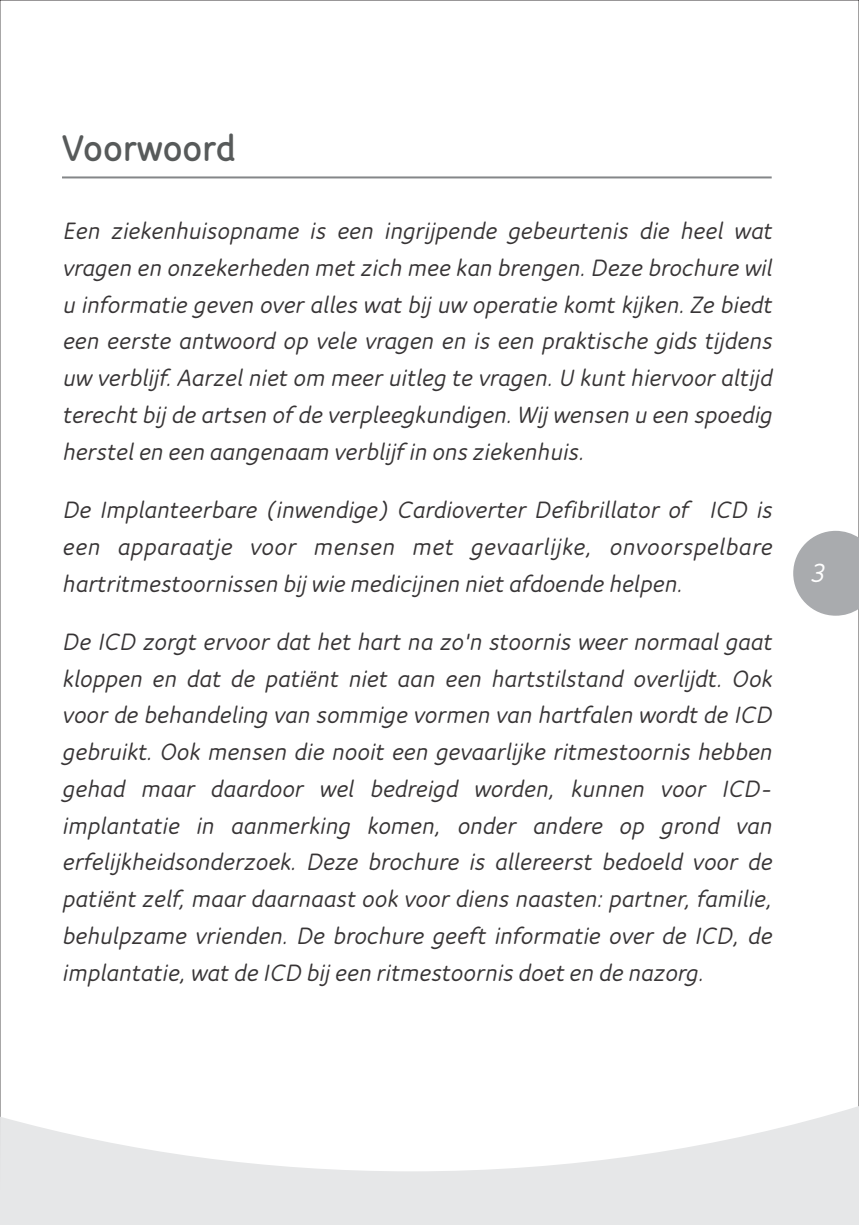
<style>
.page{position:relative;width:859px;height:1225px;background:#fff}
.page>*{position:absolute;margin:0;border:0;box-sizing:border-box;transform-origin:0 0}
.t1{font:800 40px "Speak TF";color:#575a5a}
.t2{font:italic 700 28.4px "Speak TF";color:#fefefe}
.t3{font:italic 700 25.6px/36.8px "Speak TF";color:#373435;text-align:justify}
</style>
<div class="page">
<svg style="left:793px;top:531px;width:66px;height:84px;background:#b5b7ba"></svg>
<hr style="left:62px;top:176px;width:710px;height:2px;background:#848688">
<svg style="left:0;top:1106px;width:859px;height:119px;fill:#e6e7e8"></svg>
<h1 class="t1" style="left:62px;top:131px;width:175px">Voorwoord</h1>
<p class="t3" style="left:62px;top:214px;width:711px">Een ziekenhuisopname is een ingrijpende gebeurtenis die heel wat vragen en onzekerheden met zich mee kan brengen. Deze brochure wil u informatie geven over alles wat bij uw operatie komt kijken. Ze biedt een eerste antwoord op vele vragen en is een praktische gids tijdens uw verblijf. Aarzel niet om meer uitleg te vragen. U kunt hiervoor altijd terecht bij de artsen of de verpleegkundigen. Wij wensen u een spoedig herstel en een aangenaam verblijf in ons ziekenhuis.</p>
<p class="t3" style="left:62px;top:493px;width:711px">De Implanteerbare (inwendige) Cardioverter Defibrillator of ICD is een apparaatje voor mensen met gevaarlijke, onvoorspelbare hartritmestoornissen bij wie medicijnen niet afdoende helpen.</p>
<p class="t3" style="left:62px;top:625px;width:711px">De ICD zorgt ervoor dat het hart na zo'n stoornis weer normaal gaat kloppen en dat de patiënt niet aan een hartstilstand overlijdt. Ook voor de behandeling van sommige vormen van hartfalen wordt de ICD gebruikt. Ook mensen die nooit een gevaarlijke ritmestoornis hebben gehad maar daardoor wel bedreigd worden, kunnen voor ICD&shy;implantatie in aanmerking komen, onder andere op grond van erfelijkheidsonderzoek. Deze brochure is allereerst bedoeld voor de patiënt zelf, maar daarnaast ook voor diens naasten: partner, familie, behulpzame vrienden. De brochure geeft informatie over de ICD, de implantatie, wat de ICD bij een ritmestoornis doet en de nazorg.</p>
<p class="t2" style="left:809px;top:561px;width:19px">3</p>
</div>
